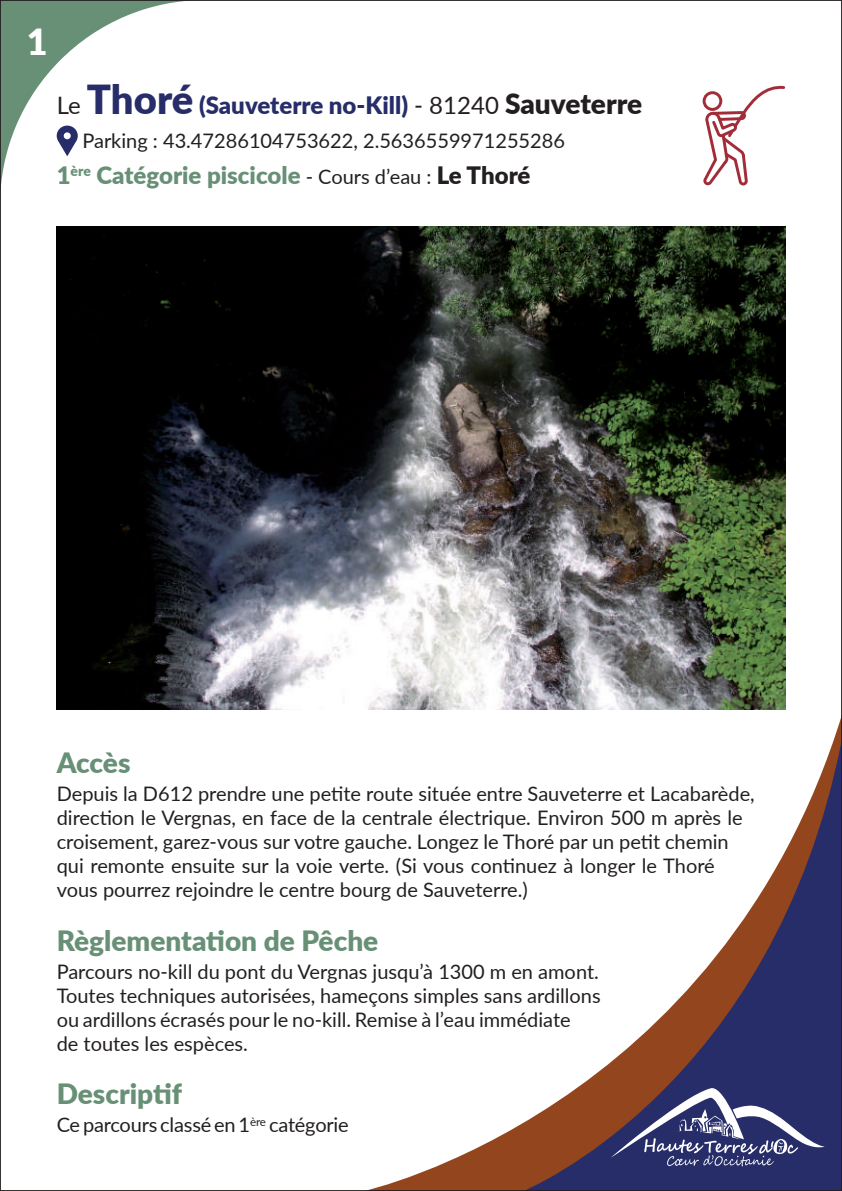
<style>
.page{position:relative;width:842px;height:1191px;background:#fff}
.page>*{position:absolute;margin:0;border:0;box-sizing:border-box;transform-origin:0 0}
.t1{font:900 36px "Lato";color:#fff}
.t2{font:900 28px "Lato";color:#689077}
.t3{font:900 24px "Lato";color:#272d69}
.t4{font:900 24px "Lato";color:#689077}
.t5{font:20px/24px "Lato";color:#231f20}
.s1{font-weight:400;color:#231f20}
.s2{font-size:40px}
.s3{font-size:28px;color:#231f20}
.s4{font-weight:400;font-size:20px;color:#231f20}
.s5{color:#231f20}
</style>
<div class="page">
<svg style="left:2px;top:2px;width:175px;height:175px"></svg>
<svg style="left:372px;top:721px;width:468px;height:468px"></svg>
<svg style="left:523px;top:738px;width:317px;height:451px"></svg>
<svg style="left:610px;top:1087px;width:215px;height:79px;background:#57557d"></svg>
<svg style="left:57px;top:126px;width:21px;height:30px"></svg>
<img style="left:57px;top:227px;width:728px;height:483px">
<div style="left:703px;top:91px;width:19px;height:20px;border:3px solid #a22d39;border-radius:50%"></div>
<svg style="left:704px;top:85px;width:82px;height:101px"></svg>
<h1 class="t1" style="left:27px;top:14px;width:22px">1</h1>
<p class="t3" style="left:57px;top:87px;width:587px"><span class="s1">Le</span> <span class="s2">Thoré</span> (Sauveterre no-Kill) <span class="s1">- 81240</span> <span class="s3">Sauveterre</span></p>
<p class="t5" style="left:82px;top:128px;width:484px">Parking : 43.47286104753622, 2.5636559971255286</p>
<p class="t4" style="left:57px;top:157px;width:475px">1<sup>ère</sup> Catégorie piscicole <span class="s4">- Cours d’eau :</span> <span class="s5">Le Thoré</span></p>
<h2 class="t2" style="left:57px;top:741px;width:75px">Accès</h2>
<p class="t5" style="left:57px;top:780px;width:699px">Depuis la D612 prendre une petite route située entre Sauveterre et Lacabarède, direction le Vergnas, en face de la centrale électrique. Environ 500 m après le croisement, garez-vous sur votre gauche. Longez le Thoré par un petit chemin qui remonte ensuite sur la voie verte. (Si vous continuez à longer le Thoré vous pourrez rejoindre le centre bourg de Sauveterre.)</p>
<h2 class="t2" style="left:57px;top:919px;width:323px">Règlementation de Pêche</h2>
<p class="t5" style="left:57px;top:958px;width:546px">Parcours no-kill du pont du Vergnas jusqu’à 1300 m en amont.<br>Toutes techniques autorisées, hameçons simples sans ardillons ou ardillons écrasés pour le no-kill. Remise à l’eau immédiate<br>de toutes les espèces.</p>
<h2 class="t2" style="left:57px;top:1072px;width:127px">Descriptif</h2>
<p class="t5" style="left:57px;top:1112px;width:293px">Ce parcours classé en 1<sup>ère</sup> catégorie</p>
</div>
